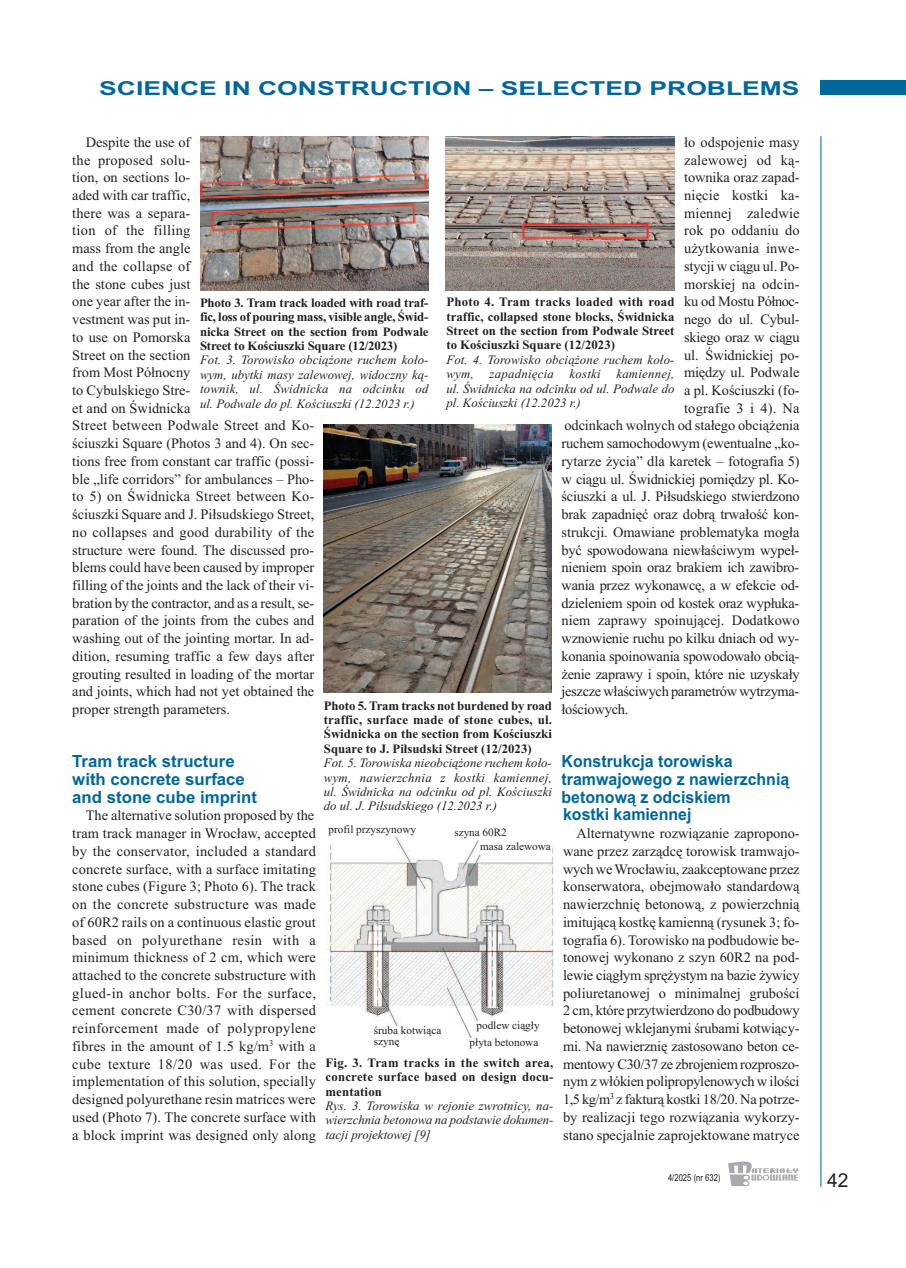
<style>
.page{position:relative;width:906px;height:1268px;background:#fff}
.page>*{position:absolute;margin:0;border:0;box-sizing:border-box;transform-origin:0 0}
.t1{font:700 19.2px "Arial";color:#00679d;scale:1.38 1}
.t2{font:19.2px "Arial";color:#231f20}
.t3{font:700 16.8px/17.7px "Arial";color:#00679d;scale:.95 1}
.t4{font:700 16.8px/17.7px "Arial";color:#00679d}
.t5{font:14.4px/17.7px "Times New Roman";color:#231f20;text-align:justify}
.t6{font:14.4px "Times New Roman";letter-spacing:-.02em;color:#231f20}
.t7{font:italic 12.75px/14.4px "Times New Roman";color:#231f20;text-align:justify}
.t8{font:700 12.75px/14.4px "Times New Roman";color:#231f20;text-align:justify}
.t9{font:11.25px/15px "Times New Roman";color:#231f20}
.t10{font:9.6px "Arial";color:#231f20;scale:.8 1}
</style>
<div class="page">
<div style="left:821px;top:81px;width:85px;height:14px;background:#00679d"></div>
<hr style="left:820px;top:136px;width:1px;height:1050px;background:#00679d">
<svg style="left:728px;top:1161px;width:70px;height:24px"></svg>
<img style="left:325px;top:837px;width:228px;height:204px">
<img style="left:201px;top:136px;width:227px;height:155px">
<img style="left:446px;top:136px;width:228px;height:154px">
<img style="left:324px;top:424px;width:228px;height:268px">
<div style="left:454px;top:827px;width:53px;height:12px;background:#fff"></div>
<div style="left:480px;top:842px;width:72px;height:12px;background:#fff"></div>
<div style="left:374px;top:1026px;width:71px;height:26px;background:#fff"></div>
<div style="left:476px;top:1021px;width:72px;height:11px;background:#fff"></div>
<div style="left:469px;top:1038px;width:72px;height:12px;background:#fff"></div>
<h1 class="t1" style="left:99px;top:77px;width:509px">SCIENCE IN CONSTRUCTION – SELECTED PROBLEMS</h1>
<p class="t5" style="left:684px;top:133px;width:117px">ło odspojenie masy</p>
<p class="t5" style="left:684px;top:151px;width:117px">zalewowej od ką-</p>
<p class="t5" style="left:684px;top:168px;width:117px">townika oraz zapad-</p>
<p class="t5" style="left:684px;top:186px;width:117px">nięcie kostki ka-</p>
<p class="t5" style="left:684px;top:204px;width:117px">miennej zaledwie</p>
<p class="t5" style="left:684px;top:221px;width:117px">rok po oddaniu do</p>
<p class="t5" style="left:684px;top:239px;width:117px">użytkowania inwe-</p>
<p class="t5" style="left:684px;top:257px;width:117px">stycji w ciągu ul. Po-</p>
<p class="t5" style="left:684px;top:275px;width:117px">morskiej na odcin-</p>
<p class="t5" style="left:684px;top:292px;width:117px">ku od Mostu Północ-</p>
<p class="t5" style="left:684px;top:310px;width:117px">nego do ul. Cybul-</p>
<p class="t5" style="left:684px;top:328px;width:117px">skiego oraz w ciągu</p>
<p class="t5" style="left:684px;top:345px;width:117px">ul. Świdnickiej po-</p>
<p class="t5" style="left:684px;top:363px;width:117px">między ul. Podwale</p>
<p class="t5" style="left:684px;top:381px;width:117px">a pl. Kościuszki (fo-</p>
<p class="t5" style="left:684px;top:399px;width:117px">tografie 3 i 4). Na</p>
<p class="t5" style="left:564px;top:416px;width:237px">odcinkach wolnych od stałego obciążenia</p>
<p class="t5" style="left:561px;top:434px;width:240px">ruchem samochodowym (ewentualne „ko-</p>
<p class="t5" style="left:561px;top:452px;width:240px">rytarze życia” dla karetek – fotografia 5)</p>
<p class="t5" style="left:561px;top:469px;width:239px">w ciągu ul. Świdnickiej pomiędzy pl. Ko-</p>
<p class="t5" style="left:561px;top:487px;width:240px">ściuszki a ul. J. Piłsudskiego stwierdzono</p>
<p class="t5" style="left:561px;top:505px;width:239px">brak zapadnięć oraz dobrą trwałość kon-</p>
<p class="t5" style="left:561px;top:523px;width:240px">strukcji. Omawiane problematyka mogła</p>
<p class="t5" style="left:561px;top:540px;width:239px">być spowodowana niewłaściwym wypeł-</p>
<p class="t5" style="left:561px;top:558px;width:239px">nieniem spoin oraz brakiem ich zawibro-</p>
<p class="t5" style="left:561px;top:576px;width:239px">wania przez wykonawcę, a w efekcie od-</p>
<p class="t5" style="left:561px;top:593px;width:239px">dzieleniem spoin od kostek oraz wypłuka-</p>
<p class="t5" style="left:561px;top:611px;width:240px">niem zaprawy spoinującej. Dodatkowo</p>
<p class="t5" style="left:561px;top:629px;width:239px">wznowienie ruchu po kilku dniach od wy-</p>
<p class="t5" style="left:561px;top:647px;width:239px">konania spoinowania spowodowało obcią-</p>
<p class="t5" style="left:561px;top:664px;width:240px">żenie zaprawy i spoin, które nie uzyskały</p>
<p class="t6" style="left:561px;top:682px;width:239px">jeszcze właściwych parametrów wytrzyma-</p>
<p class="t5" style="left:561px;top:700px;width:68px">łościowych.</p>
<p class="t3" style="left:561px;top:752px;width:241px">Konstrukcja torowiska tramwajowego z nawierzchnią betonową z odciskiem<br>kostki kamiennej</p>
<p class="t5" style="left:563px;top:824px;width:238px;text-indent:14px">Alternatywne rozwiązanie zapropono&shy;wane przez zarządcę torowisk tramwajo&shy;wych we Wrocławiu, zaakceptowane przez konserwatora, obejmowało standardową nawierzchnię betonową, z powierzchnią imitującą kostkę kamienną (rysunek 3; fo&shy;tografia 6). Torowisko na podbudowie be&shy;tonowej wykonano z szyn 60R2 na pod&shy;lewie ciągłym sprężystym na bazie żywicy poliuretanowej o minimalnej grubości 2 cm, które przytwierdzono do podbudowy betonowej wklejanymi śrubami kotwiący&shy;mi. Na nawierznię zastosowano beton ce&shy;mentowy C30/37 ze zbrojeniem rozproszo&shy;nym z włókien polipropylenowych w ilości 1,5 kg/m<sup>3</sup> z fakturą kostki 18/20. Na potrze&shy;by realizacji tego rozwiązania wykorzy&shy;stano specjalnie zaprojektowane matryce</p>
<p class="t5" style="left:72px;top:133px;width:243px;text-align:left;text-indent:13px">Despite the use of<br>the proposed solu-<br>tion, on sections lo-<br>aded with car traffic,<br>there was a separa-<br>tion of the filling<br>mass from the angle<br>and the collapse of<br>the stone cubes just<br>one year after the in-<br>vestment was put in-<br>to use on Pomorska<br>Street on the section<br>from Most Północny<br>to Cybulskiego Stre-<br>et and on Świdnicka<br>Street between Podwale Street and Ko&shy;ściuszki Square (Photos 3 and 4). On sec&shy;tions free from constant car traffic (possi&shy;ble „life corridors” for ambulances – Pho&shy;to 5) on Świdnicka Street between Ko&shy;ściuszki Square and J. Piłsudskiego Street, no collapses and good durability of the structure were found. The discussed pro&shy;blems could have been caused by improper filling of the joints and the lack of their vi&shy;bration by the contractor, and as a result, se&shy;paration of the joints from the cubes and washing out of the jointing mortar. In ad&shy;dition, resuming traffic a few days after grouting resulted in loading of the mortar and joints, which had not yet obtained the proper strength parameters.</p>
<p class="t4" style="left:72px;top:752px;width:186px">Tram track structure with concrete surface and stone cube imprint</p>
<p class="t5" style="left:72px;top:806px;width:245px;text-indent:14px">The alternative solution proposed by the tram track manager in Wrocław, accepted by the conservator, included a standard concrete surface, with a surface imitating stone cubes (Figure 3; Photo 6). The track on the concrete substructure was made of 60R2 rails on a continuous elastic grout based on polyurethane resin with a minimum thickness of 2 cm, which were attached to the concrete substructure with glued-in anchor bolts. For the surface, cement concrete C30/37 with dispersed reinforcement made of polypropylene fibres in the amount of 1.5 kg/m<sup>3</sup> with a cube texture 18/20 was used. For the implementation of this solution, specially designed polyurethane resin matrices were used (Photo 7). The concrete surface with a block imprint was designed only along</p>
<p class="t8" style="left:446px;top:294px;width:229px">Photo 4. Tram tracks loaded with road traffic, collapsed stone blocks, Świdnicka Street on the section from Podwale Street to Kościuszki Square (12/2023)</p>
<p class="t7" style="left:446px;top:352px;width:229px">Fot. 4. Torowisko obciążone ruchem koło&shy;wym, zapadnięcia kostki kamiennej, ul. Świdnicka na odcinku od ul. Podwale do pl. Kościuszki (12.2023 r.)</p>
<p class="t8" style="left:200px;top:295px;width:230px">Photo 3. Tram track loaded with road traf&shy;fic, loss of pouring mass, visible angle, Świd&shy;nicka Street on the section from Podwale Street to Kościuszki Square (12/2023)</p>
<p class="t7" style="left:200px;top:352px;width:230px">Fot. 3. Torowisko obciążone ruchem koło&shy;wym, ubytki masy zalewowej, widoczny ką&shy;townik, ul. Świdnicka na odcinku od ul. Podwale do pl. Kościuszki (12.2023 r.)</p>
<p class="t8" style="left:324px;top:697px;width:229px">Photo 5. Tram tracks not burdened by road traffic, surface made of stone cubes, ul.<br>Świdnicka on the section from Kościuszki Square to J. Piłsudski Street (12/2023)</p>
<p class="t7" style="left:324px;top:755px;width:229px">Fot. 5. Torowiska nieobciążone ruchem koło&shy;wym, nawierzchnia z kostki kamiennej, ul. Świdnicka na odcinku od pl. Kościuszki do ul. J. Piłsudskiego (12.2023 r.)</p>
<p class="t9" style="left:329px;top:821px;width:89px">profil przyszynowy</p>
<p class="t9" style="left:480px;top:824px;width:72px;text-indent:-26px">szyna 60R2<br>masa zalewowa</p>
<p class="t9" style="left:374px;top:1024px;width:69px;line-height:11.2px">śruba kotwiąca szynę</p>
<p class="t9" style="left:469px;top:1016px;width:71px;line-height:17px;text-align:right">podlew ciągły płyta betonowa</p>
<p class="t8" style="left:325px;top:1055px;width:229px">Fig. 3. Tram tracks in the switch area, concrete surface based on design docu&shy;mentation</p>
<p class="t7" style="left:325px;top:1098px;width:229px">Rys. 3. Torowiska w rejonie zwrotnicy, na&shy;wierzchnia betonowa na podstawie dokumen&shy;tacji projektowej [9]</p>
<p class="t10" style="left:668px;top:1171px;width:67px">4/2025 (nr 632)</p>
<h1 class="t2" style="left:827px;top:1168px;width:23px">42</h1>
</div>
